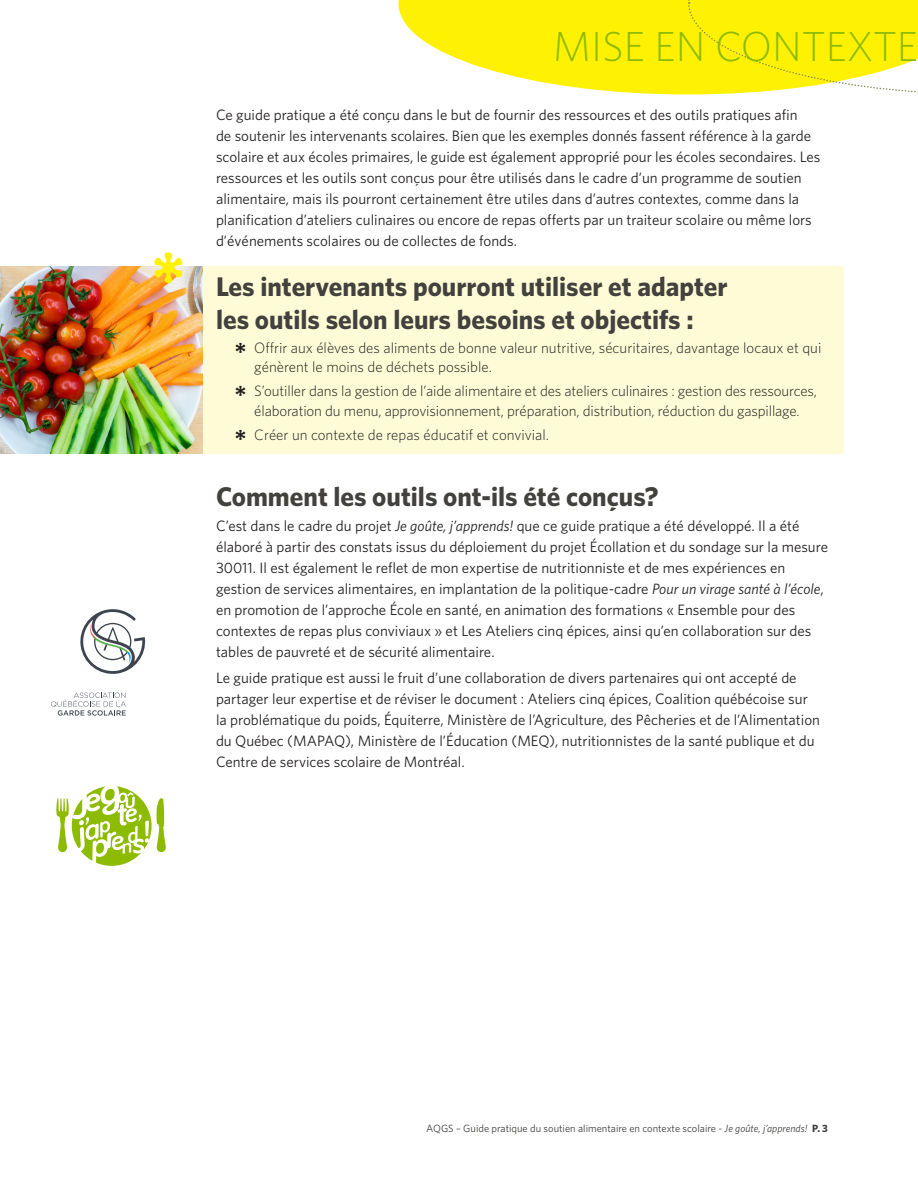
<style>
.page{position:relative;width:918px;height:1188px;background:#fff}
.page>*{position:absolute;margin:0;border:0;box-sizing:border-box;transform-origin:0 0}
.t1{font:45px "FF Dingbests";color:#fff101}
.t2{font:300 42px "Whitney";color:#8dbb00}
._3e_Sous-titre{font:700 27px/32.4px "Whitney";color:#42413e}
.Texte_courant{font:15px/21px "Whitney";color:#231f20}
.t3{font:300 15px/19.5px "Whitney";letter-spacing:-.01em;color:#231f20}
.t4{font:10.5px "Whitney";color:#42413e}
.s1{font-family:"FF Dingbests";font-weight:400}
.s2{font-style:italic}
.s3{font-weight:700}
</style>
<div class="page">
<svg style="left:399px;top:0;width:288px;height:94px;fill:#fff101"></svg>
<svg style="left:687px;top:0;width:231px;height:95px;background:#fef11f"></svg>
<div style="left:168px;top:266px;width:676px;height:188px;background:#fffbd6"></div>
<svg style="left:51px;top:693px;width:75px;height:23px"></svg>
<svg style="left:80px;top:609px;width:66px;height:65px"></svg>
<svg style="left:56px;top:786px;width:110px;height:80px"></svg>
<img style="left:0;top:266px;width:202px;height:188px">
<p class="t1" style="left:149px;top:244px;width:40px">Q</p>
<h2 class="t2" style="left:553px;top:22px;width:367px">MISE EN CONTEXTE</h2>
<p class="Texte_courant" style="left:216px;top:104px;width:606px">Ce guide pratique a été conçu dans le but de fournir des ressources et des outils pratiques afin<br>de soutenir les intervenants scolaires. Bien que les exemples donnés fassent référence à la garde scolaire et aux écoles primaires, le guide est également approprié pour les écoles secondaires. Les ressources et les outils sont conçus pour être utilisés dans le cadre d’un programme de soutien alimentaire, mais ils pourront certainement être utiles dans d’autres contextes, comme dans la planification d’ateliers culinaires ou encore de repas offerts par un traiteur scolaire ou même lors d’événements scolaires ou de collectes de fonds.</p>
<p class="_3e_Sous-titre" style="left:216px;top:270px;width:513px">Les intervenants pourront utiliser et adapter les outils selon leurs besoins et objectifs :</p>
<p class="t3" style="left:254px;top:338px;width:569px;text-indent:-20px"><span class="s1">Q</span> Offrir aux élèves des aliments de bonne valeur nutritive, sécuritaires, davantage locaux et qui génèrent le moins de déchets possible.</p>
<p class="t3" style="left:234px;top:381px;width:585px;text-align:center"><span class="s1">Q</span> S’outiller dans la gestion de l’aide alimentaire et des ateliers culinaires : gestion des ressources, élaboration du menu, approvisionnement, préparation, distribution, réduction du gaspillage.</p>
<p class="t3" style="left:234px;top:425px;width:317px"><span class="s1">Q</span> Créer un contexte de repas éducatif et convivial.</p>
<p class="_3e_Sous-titre" style="left:216px;top:480px;width:444px">Comment les outils ont-ils été conçus?</p>
<p class="Texte_courant" style="left:216px;top:515px;width:614px">C’est dans le cadre du projet <span class="s2">Je goûte, j’apprends!</span> que ce guide pratique a été développé. Il a été élaboré à partir des constats issus du déploiement du projet Écollation et du sondage sur la mesure 30011. Il est également le reflet de mon expertise de nutritionniste et de mes expériences en gestion de services alimentaires, en implantation de la politique-cadre <span class="s2">Pour un virage santé à l’école</span>, en promotion de l’approche École en santé, en animation des formations « Ensemble pour des contextes de repas plus conviviaux » et Les Ateliers cinq épices, ainsi qu’en collaboration sur des tables de pauvreté et de sécurité alimentaire.</p>
<p class="Texte_courant" style="left:216px;top:667px;width:606px">Le guide pratique est aussi le fruit d’une collaboration de divers partenaires qui ont accepté de partager leur expertise et de réviser le document : Ateliers cinq épices, Coalition québécoise sur la problématique du poids, Équiterre, Ministère de l’Agriculture, des Pêcheries et de l’Alimentation du Québec (MAPAQ), Ministère de l’Éducation (MEQ), nutritionnistes de la santé publique et du Centre de services scolaire de Montréal.</p>
<p class="t4" style="left:426px;top:1122px;width:403px">AQGS – Guide pratique du soutien alimentaire en contexte scolaire - <span class="s2">Je goûte, j’apprends!</span> <span class="s3">P. 3</span></p>
</div>
